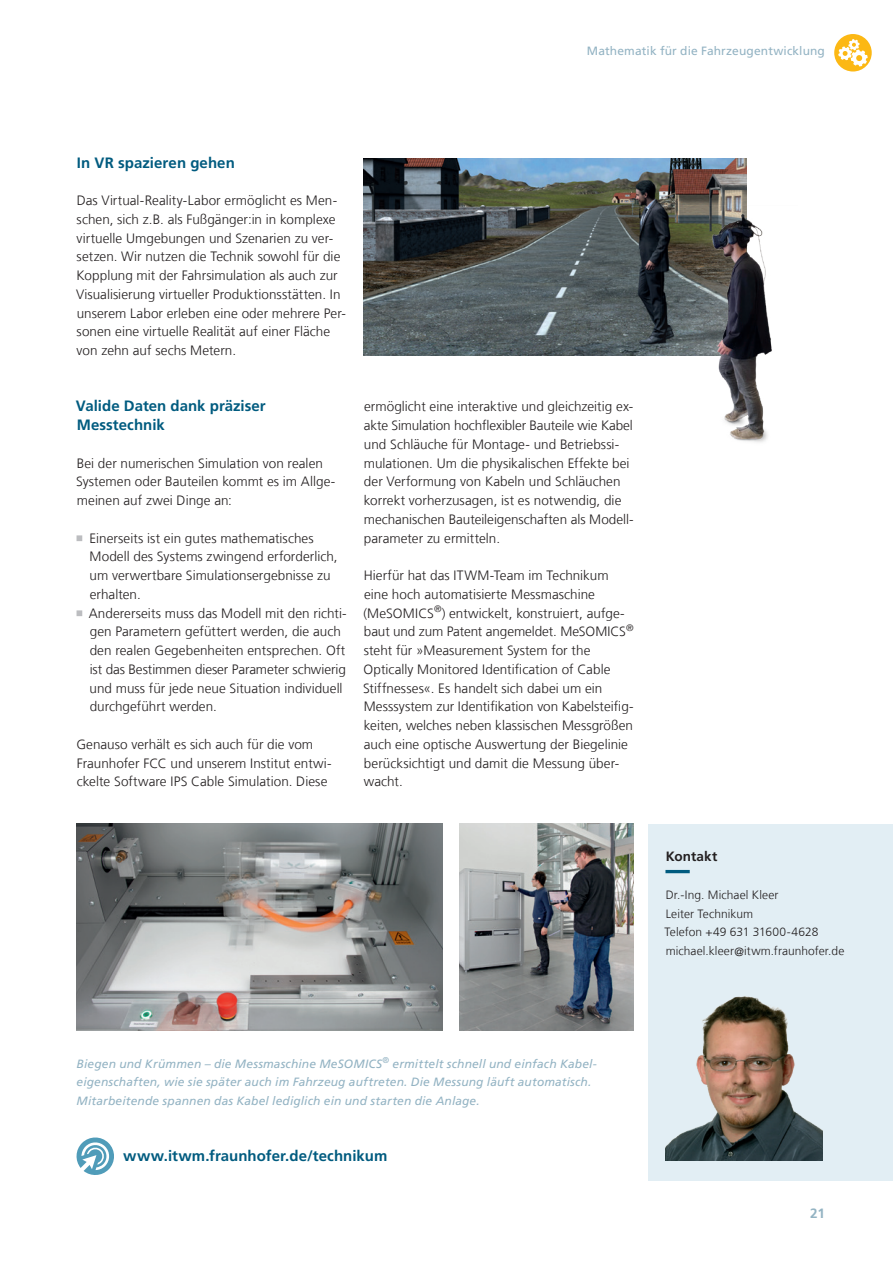
<style>
.page{position:relative;width:893px;height:1263px;background:#fff}
.page>*{position:absolute;margin:0;border:0;box-sizing:border-box;transform-origin:0 0}
.Zwischenueberschrift{font:700 15px/18.8px "Frutiger LT Com";letter-spacing:.005em;color:#005b7f}
.Aufzaehlung_9_12_5_s{font:300 13.5px/18.8px "Frutiger LT Com";color:#231f20}
.Infokasten_klein_Ueb{font:700 13.5px "Frutiger LT Com";letter-spacing:.005em;color:#231f20}
.t1{font:700 13.5px "Frutiger LT Com";color:#93b3c3}
.Bildtext_Marginal_8{font:italic 12px/18.8px "Frutiger LT Com";letter-spacing:.015em;color:#93b3c3}
.Infokasten_klein_Fli{font:300 12px/18.8px "Frutiger LT Com";letter-spacing:.005em;color:#231f20}
.Kolumne{font:12px "Frutiger LT Com";letter-spacing:.01em;color:#93b3c3}
</style>
<div class="page">
<div style="left:648px;top:824px;width:245px;height:356px;background:#e2eef4"></div>
<svg style="left:665px;top:870px;width:25px;height:3px"></svg>
<img style="left:665px;top:996px;width:158px;height:164px">
<img style="left:364px;top:158px;width:382px;height:197px">
<svg style="left:77px;top:535px;width:6px;height:6px"></svg>
<svg style="left:77px;top:610px;width:6px;height:6px"></svg>
<img style="left:661px;top:205px;width:111px;height:237px">
<img style="left:77px;top:824px;width:365px;height:206px">
<img style="left:459px;top:824px;width:175px;height:206px">
<svg style="left:834px;top:34px;width:38px;height:38px"></svg>
<svg style="left:76px;top:1137px;width:38px;height:38px"></svg>
<p class="Kolumne" style="left:587px;top:44px;width:240px">Mathematik für die Fahrzeugentwicklung</p>
<p class="Zwischenueberschrift" style="left:77px;top:153px;width:159px">In VR spazieren gehen</p>
<p class="Aufzaehlung_9_12_5_s" style="left:76px;top:191px;width:271px">Das Virtual-Reality-Labor ermöglicht es Men&shy;schen, sich z.B. als Fußgänger:in in komplexe virtuelle Umgebungen und Szenarien zu ver&shy;setzen. Wir nutzen die Technik sowohl für die Kopplung mit der Fahrsimulation als auch zur Visualisierung virtueller Produktionsstätten. In unserem Labor erleben eine oder mehrere Per&shy;sonen eine virtuelle Realität auf einer Fläche von zehn auf sechs Metern.</p>
<p class="Zwischenueberschrift" style="left:76px;top:397px;width:191px">Valide Daten dank präziser<br>Messtechnik</p>
<p class="Aufzaehlung_9_12_5_s" style="left:76px;top:454px;width:261px">Bei der numerischen Simulation von realen<br>Systemen oder Bauteilen kommt es im Allge&shy;meinen auf zwei Dinge an:</p>
<p class="Aufzaehlung_9_12_5_s" style="left:89px;top:529px;width:250px">Einerseits ist ein gutes mathematisches Modell des Systems zwingend erforderlich, um verwertbare Simulationsergebnisse zu erhalten.</p>
<p class="Aufzaehlung_9_12_5_s" style="left:89px;top:604px;width:260px">Andererseits muss das Modell mit den richti&shy;gen Parametern gefüttert werden, die auch den realen Gegebenheiten entsprechen. Oft ist das Bestimmen dieser Parameter schwierig und muss für jede neue Situation individuell durchgeführt werden.</p>
<p class="Aufzaehlung_9_12_5_s" style="left:76px;top:735px;width:257px">Genauso verhält es sich auch für die vom<br>Fraunhofer FCC und unserem Institut entwi&shy;ckelte Software IPS Cable Simulation. Diese</p>
<p class="Aufzaehlung_9_12_5_s" style="left:364px;top:397px;width:271px">ermöglicht eine interaktive und gleichzeitig ex&shy;akte Simulation hochflexibler Bauteile wie Kabel und Schläuche für Montage- und Betriebssi&shy;mulationen. Um die physikalischen Effekte bei der Verformung von Kabeln und Schläuchen korrekt vorherzusagen, ist es notwendig, die mechanischen Bauteileigenschaften als Modell&shy;parameter zu ermitteln.</p>
<p class="Aufzaehlung_9_12_5_s" style="left:363px;top:566px;width:272px">Hierfür hat das ITWM-Team im Technikum eine hoch automatisierte Messmaschine (MeSOMICS<sup>®</sup>) entwickelt, konstruiert, aufge&shy;baut und zum Patent angemeldet. MeSOMICS<sup>® </sup>steht für »Measurement System for the Optically Monitored Identification of Cable Stiffnesses«. Es handelt sich dabei um ein Messsystem zur Identifikation von Kabelsteifig&shy;keiten, welches neben klassischen Messgrößen auch eine optische Auswertung der Biegelinie berücksichtigt und damit die Messung über&shy;wacht.</p>
<p class="Infokasten_klein_Ueb" style="left:666px;top:849px;width:53px">Kontakt</p>
<p class="Infokasten_klein_Fli" style="left:666px;top:885px;width:114px">Dr.-Ing. Michael Kleer<br>Leiter Technikum</p>
<p class="Infokasten_klein_Fli" style="left:664px;top:923px;width:181px">Telefon +49 631 31600-4628 michael.kleer@itwm.fraunhofer.de</p>
<p class="Bildtext_Marginal_8" style="left:77px;top:1054px;width:522px">Biegen und Krümmen – die Messmaschine MeSOMICS<sup>®</sup> ermittelt schnell und einfach Kabel&shy;eigenschaften, wie sie später auch im Fahrzeug auftreten. Die Messung läuft automatisch.<br>Mitarbeitende spannen das Kabel lediglich ein und starten die Anlage.</p>
<p class="Zwischenueberschrift" style="left:123px;top:1147px;width:266px">www.itwm.fraunhofer.de/technikum</p>
<p class="t1" style="left:810px;top:1205px;width:16px">21</p>
</div>
